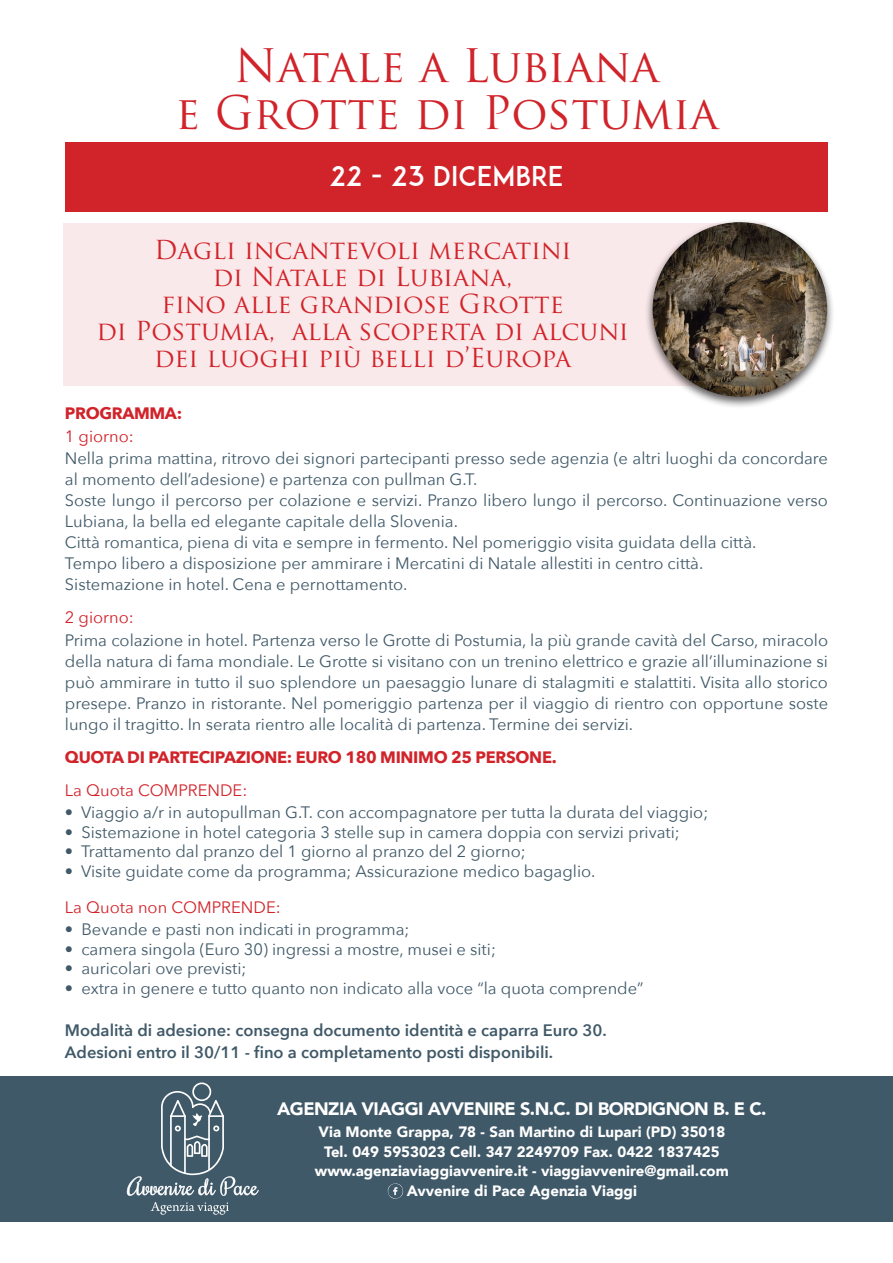
<style>
.page{position:relative;width:893px;height:1263px;background:#fff}
.page>*{position:absolute;margin:0;border:0;box-sizing:border-box;transform-origin:0 0}
.t1{font:45px "Trajan Pro";color:#d1232a}
.t2{font:27px "ADAM.CGPRO";color:#fff}
.t3{font:25.5px/27px "Trajan Pro";color:#d1232a;text-align:center}
.t4{font:900 18px "Avenir";letter-spacing:-.03em;color:#fff}
.t5{font:16.5px/21px "Avenir Next";color:#405968}
.t6{font:600 16.5px "Avenir Next";color:#405968}
.t7{font:700 16.5px "Avenir Next";letter-spacing:-.02em;color:#d1232a}
.t8{font:16.5px "Avenir Next";color:#d1232a}
.t9{font:900 15px "Avenir";color:#fff}
</style>
<div class="page">
<div style="left:0;top:1076px;width:893px;height:145px;background:#405968"></div>
<svg style="left:151px;top:1202px;width:78px;height:13px"></svg>
<svg style="left:127px;top:1082px;width:132px;height:114px"></svg>
<svg style="left:387px;top:1183px;width:17px;height:16px"></svg>
<div style="left:63px;top:223px;width:702px;height:162px;background:#fae9ea"></div>
<div style="left:644px;top:218px;width:191px;height:191px;background:#231f20;opacity:.75"></div>
<img style="left:653px;top:222px;width:174px;height:175px;border-radius:87px">
<div style="left:65px;top:142px;width:762px;height:69px;background:#d1232a"></div>
<p class="t1" style="left:235px;top:37px;width:426px">Natale a Lubiana</p>
<p class="t1" style="left:175px;top:84px;width:544px">e Grotte di Postumia</p>
<p class="t2" style="left:329px;top:160px;width:236px">22 - 23 DICEMBRE</p>
<p class="t3" style="left:154px;top:236px;width:419px">Dagli incantevoli mercatini</p>
<p class="t3" style="left:213px;top:263px;width:301px">di Natale di Lubiana,</p>
<p class="t3" style="left:161px;top:290px;width:404px">fino alle grandiose Grotte</p>
<p class="t3" style="left:97px;top:317px;width:534px">di Postumia, alla scoperta di alcuni dei luoghi più belli d’Europa</p>
<p class="t7" style="left:65px;top:399px;width:119px">PROGRAMMA:</p>
<p class="t8" style="left:65px;top:422px;width:70px">1 giorno:</p>
<p class="t5" style="left:65px;top:447px;width:765px">Nella prima mattina, ritrovo dei signori partecipanti presso sede agenzia (e altri luoghi da concordare al momento dell’adesione) e partenza con pullman G.T.</p>
<p class="t5" style="left:65px;top:489px;width:765px">Soste lungo il percorso per colazione e servizi. Pranzo libero lungo il percorso. Continuazione verso<br>Lubiana, la bella ed elegante capitale della Slovenia.</p>
<p class="t5" style="left:65px;top:531px;width:693px">Città romantica, piena di vita e sempre in fermento. Nel pomeriggio visita guidata della città.</p>
<p class="t5" style="left:65px;top:552px;width:640px">Tempo libero a disposizione per ammirare i Mercatini di Natale allestiti in centro città.</p>
<p class="t5" style="left:65px;top:573px;width:344px">Sistemazione in hotel. Cena e pernottamento.</p>
<p class="t8" style="left:65px;top:604px;width:70px">2 giorno:</p>
<p class="t5" style="left:65px;top:629px;width:765px;text-align:justify">Prima colazione in hotel. Partenza verso le Grotte di Postumia, la più grande cavità del Carso, miracolo della natura di fama mondiale. Le Grotte si visitano con un trenino elettrico e grazie all’illuminazione si può ammirare in tutto il suo splendore un paesaggio lunare di stalagmiti e stalattiti. Visita allo storico presepe. Pranzo in ristorante. Nel pomeriggio partenza per il viaggio di rientro con opportune soste lungo il tragitto. In serata rientro alle località di partenza. Termine dei servizi.</p>
<p class="t7" style="left:65px;top:743px;width:493px">QUOTA DI PARTECIPAZIONE: EURO 180 MINIMO 25 PERSONE.</p>
<p class="t8" style="left:65px;top:776px;width:184px">La Quota COMPRENDE:</p>
<p class="t5" style="left:65px;top:801px;width:645px">• Viaggio a/r in autopullman G.T. con accompagnatore per tutta la durata del viaggio;</p>
<p class="t5" style="left:65px;top:821px;width:616px">• Sistemazione in hotel categoria 3 stelle sup in camera doppia con servizi privati;</p>
<p class="t5" style="left:65px;top:840px;width:462px">• Trattamento dal pranzo del 1 giorno al pranzo del 2 giorno;</p>
<p class="t5" style="left:65px;top:860px;width:532px">• Visite guidate come da programma; Assicurazione medico bagaglio.</p>
<p class="t8" style="left:65px;top:893px;width:217px">La Quota non COMPRENDE:</p>
<p class="t5" style="left:65px;top:918px;width:346px">• Bevande e pasti non indicati in programma;</p>
<p class="t5" style="left:65px;top:938px;width:433px">• camera singola (Euro 30) ingressi a mostre, musei e siti;</p>
<p class="t5" style="left:65px;top:957px;width:183px">• auricolari ove previsti;</p>
<p class="t5" style="left:65px;top:977px;width:580px">• extra in genere e tutto quanto non indicato alla voce “la quota comprende”</p>
<p class="t6" style="left:65px;top:1016px;width:543px">Modalità di adesione: consegna documento identità e caparra Euro 30.</p>
<p class="t6" style="left:65px;top:1038px;width:490px">Adesioni entro il 30/11 - fino a completamento posti disponibili.</p>
<p class="t4" style="left:277px;top:1093px;width:491px">AGENZIA VIAGGI AVVENIRE S.N.C. DI BORDIGNON B. E C.</p>
<p class="t9" style="left:318px;top:1119px;width:408px">Via Monte Grappa, 78 - San Martino di Lupari (PD) 35018</p>
<p class="t9" style="left:324px;top:1138px;width:397px">Tel. 049 5953023 Cell. 347 2249709 Fax. 0422 1837425</p>
<p class="t9" style="left:315px;top:1158px;width:415px">www.agenziaviaggiavvenire.it - viaggiavvenire@gmail.com</p>
<p class="t9" style="left:407px;top:1177px;width:232px">Avvenire di Pace Agenzia Viaggi</p>
</div>
